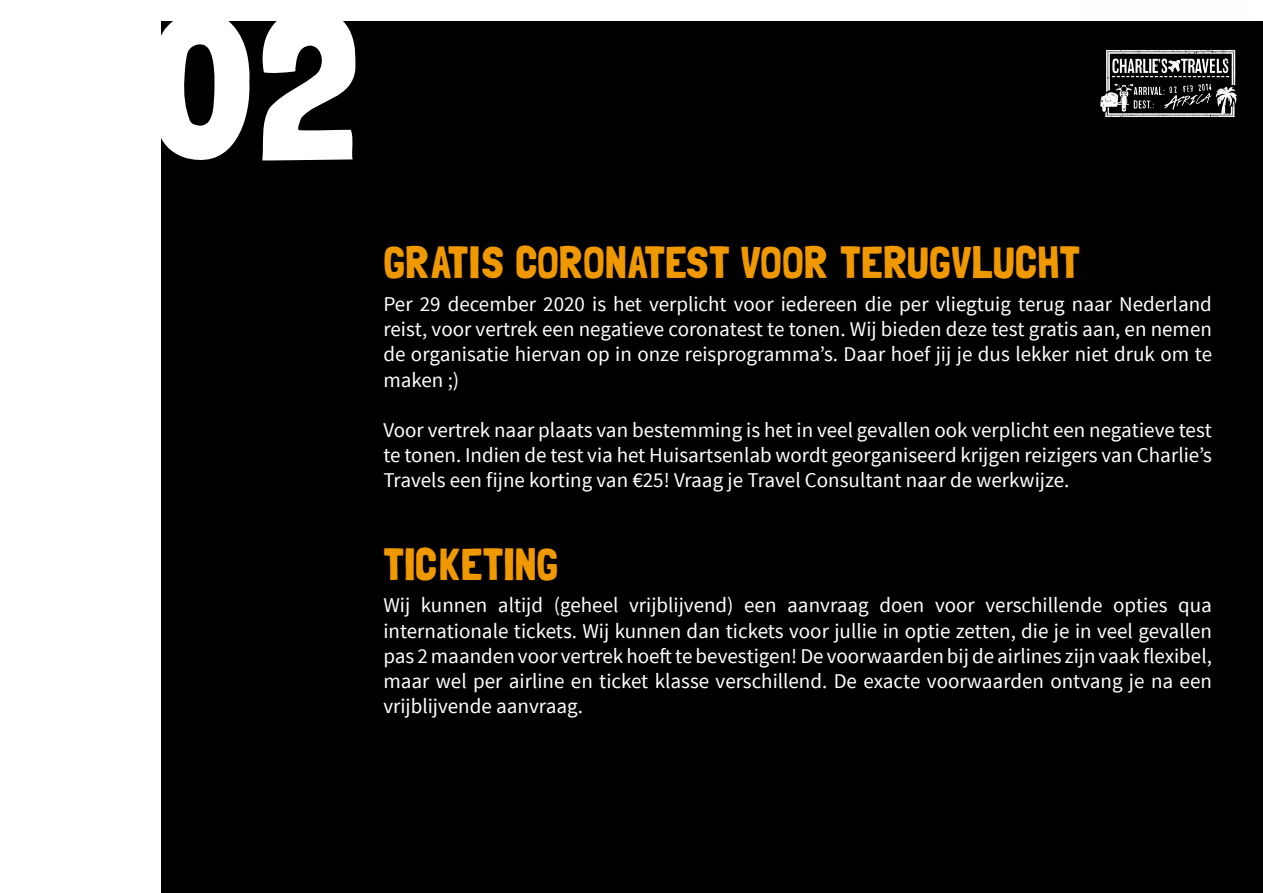
<style>
.page{position:relative;width:1263px;height:893px;background:#fff}
.page>*{position:absolute;margin:0;border:0;box-sizing:border-box;transform-origin:0 0}
.t1{font:210px "Londrina Solid";color:#fff}
.t2{font:45px "Londrina Solid";color:#f09800}
.t3{font:21px/25.2px "Source Sans Pro";color:#fff;text-align:justify}
</style>
<div class="page">
<div style="left:162px;top:21px;width:1101px;height:872px;background:#000"></div>
<img style="left:1100px;top:49px;width:137px;height:68px">
<h1 class="t1" style="left:147px;top:-37px;width:215px">02</h1>
<h2 class="t2" style="left:383px;top:236px;width:698px">GRATIS CORONATEST VOOR TERUGVLUCHT</h2>
<p class="t3" style="left:383px;top:292px;width:830px">Per 29 december 2020 is het verplicht voor iedereen die per vliegtuig terug naar Nederland reist, voor vertrek een negatieve coronatest te tonen. Wij bieden deze test gratis aan, en nemen de organisatie hiervan op in onze reisprogramma’s. Daar hoef jij je dus lekker niet druk om te maken ;)</p>
<p class="t3" style="left:383px;top:418px;width:830px">Voor vertrek naar plaats van bestemming is het in veel gevallen ook verplicht een negatieve test te tonen. Indien de test via het Huisartsenlab wordt georganiseerd krijgen reizigers van Charlie’s Travels een fijne korting van €25! Vraag je Travel Consultant naar de werkwijze.</p>
<h2 class="t2" style="left:383px;top:538px;width:176px">TICKETING</h2>
<p class="t3" style="left:383px;top:593px;width:830px">Wij kunnen altijd (geheel vrijblijvend) een aanvraag doen voor verschillende opties qua internationale tickets. Wij kunnen dan tickets voor jullie in optie zetten, die je in veel gevallen pas 2 maanden voor vertrek hoeft te bevestigen! De voorwaarden bij de airlines zijn vaak flexibel, maar wel per airline en ticket klasse verschillend. De exacte voorwaarden ontvang je na een vrijblijvende aanvraag.</p>
</div>
